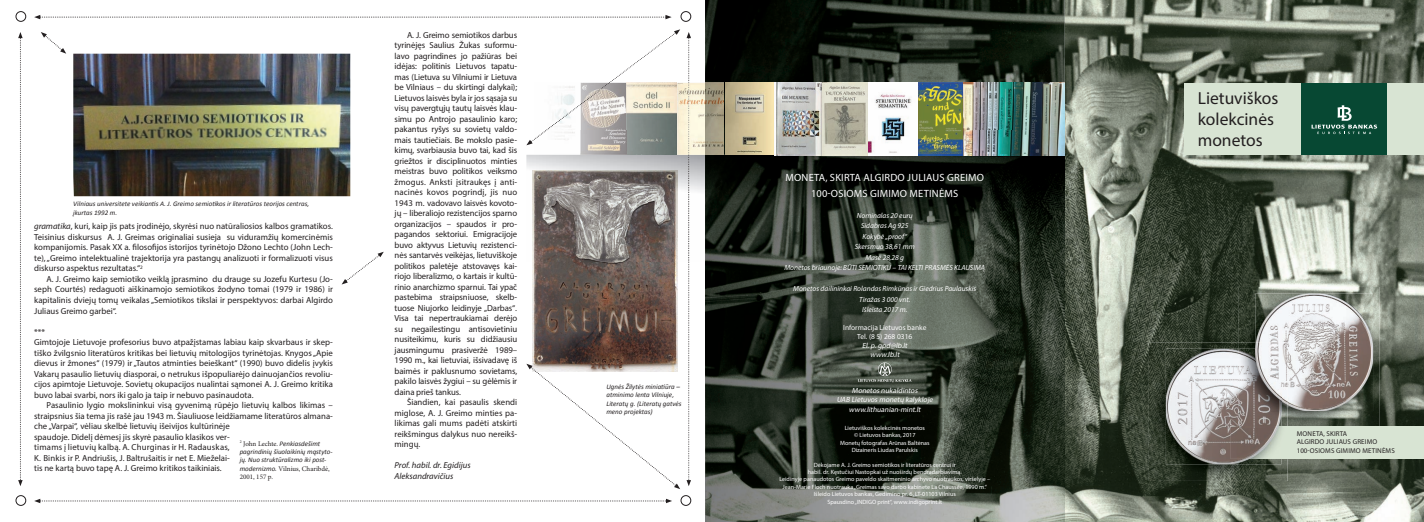
<style>
.page{position:relative;width:1424px;height:522px;background:#fff}
.page>*{position:absolute;margin:0;border:0;box-sizing:border-box;transform-origin:0 0}
.t1{font:17.5px/21px "Myriad Pro";color:#231f20}
.t2{font:10.5px/15.8px "Myriad Pro";letter-spacing:.02em;color:#fff;text-align:center}
.t3{font:8.75px/10.5px "Myriad Pro";color:#231f20;text-align:justify}
.t4{font:italic 8.75px/10.5px "Myriad Pro";color:#231f20}
.t5{font:italic 7.44px/10.5px "Myriad Pro";color:#fff;text-align:center}
.t6{font:italic 7.44px/8.9px "Myriad Pro";color:#fff;text-align:center}
.t7{font:7.44px/8.9px "Myriad Pro";color:#fff;text-align:center}
.t8{font:italic 7px/8.4px "Calibri";color:#231f20}
.t9{font:7px/8.4px "Myriad Pro";letter-spacing:.02em;color:#231f20}
.t10{font:7px/8.4px "Minion Pro";color:#231f20}
.t11{font:6.12px/7.4px "Myriad Pro";color:#fff;text-align:center}
.s1{font-style:italic}
.s2{font-family:"Minion Pro";font-style:normal}
.s3{font-family:"Calibri";font-style:italic}
</style>
<div class="page">
<img style="left:1065px;top:0;width:359px;height:522px">
<img style="left:705px;top:0;width:360px;height:83px">
<img style="left:705px;top:261px;width:360px;height:261px">
<div style="left:1184px;top:83px;width:122px;height:72px;background:#d8e4d3"></div>
<div style="left:1231px;top:426px;width:193px;height:33px;background:#d8e4d3"></div>
<img style="left:1149px;top:342px;width:138px;height:139px">
<img style="left:1281px;top:428px;width:6px;height:31px">
<img style="left:1166px;top:349px;width:115px;height:115px">
<img style="left:1231px;top:426px;width:50px;height:33px">
<img style="left:1238px;top:287px;width:141px;height:139px">
<img style="left:1238px;top:342px;width:49px;height:84px">
<svg style="left:1281px;top:426px;width:6px;height:2px"></svg>
<img style="left:1238px;top:349px;width:43px;height:79px">
<img style="left:1255px;top:294px;width:118px;height:117px">
<img style="left:1255px;top:342px;width:32px;height:69px">
<img style="left:1255px;top:349px;width:26px;height:62px">
<div style="left:1386px;top:83px;width:38px;height:72px;background:#d8e4d3"></div>
<div style="left:1301px;top:83px;width:86px;height:72px;background:#074833"></div>
<svg style="left:1311px;top:105px;width:67px;height:29px"></svg>
<svg style="left:858px;top:362px;width:53px;height:20px"></svg>
<img style="left:533px;top:261px;width:145px;height:103px">
<img style="left:73px;top:54px;width:277px;height:142px">
<div style="left:16px;top:11px;width:10px;height:11px;border:1px solid #231f20;border-radius:50%"></div>
<div style="left:16px;top:495px;width:10px;height:10px;border:1px solid #231f20;border-radius:50%"></div>
<div style="left:681px;top:11px;width:10px;height:11px;border:1px solid #231f20;border-radius:50%"></div>
<div style="left:681px;top:495px;width:10px;height:10px;border:1px solid #231f20;border-radius:50%"></div>
<svg style="left:34px;top:15px;width:638px;height:4px"></svg>
<svg style="left:34px;top:499px;width:638px;height:4px"></svg>
<svg style="left:18px;top:32px;width:5px;height:454px"></svg>
<svg style="left:686px;top:32px;width:5px;height:454px"></svg>
<svg style="left:41px;top:32px;width:25px;height:22px"></svg>
<svg style="left:526px;top:364px;width:154px;height:125px"></svg>
<svg style="left:526px;top:29px;width:154px;height:116px"></svg>
<svg style="left:342px;top:252px;width:42px;height:32px"></svg>
<img style="left:526px;top:155px;width:539px;height:106px">
<img style="left:688px;top:156px;width:1px;height:42px">
<img style="left:677px;top:83px;width:388px;height:73px">
<img style="left:868px;top:155px;width:49px;height:1px">
<img style="left:774px;top:155px;width:48px;height:1px">
<img style="left:688px;top:84px;width:1px;height:42px">
<img style="left:534px;top:83px;width:142px;height:71px">
<img style="left:587px;top:83px;width:23px;height:17px">
<img style="left:556px;top:104px;width:24px;height:19px">
<p class="t8" style="left:73px;top:200px;width:237px">Vilniaus universitete veikiantis A. J. Greimo semiotikos ir literatūros teorijos centras, įkurtas 1992 m.</p>
<p class="t3" style="left:34px;top:221px;width:300px"><span class="s1">gramatika</span>, kuri, kaip jis pats įrodinėjo, skyrėsi nuo natūraliosios kalbos gramatikos.<br>Teisinius diskursus A. J. Greimas originaliai susieja su viduramžių komercinėmis kompanijomis. Pasak XX a. filosofijos istorijos tyrinėtojo Džono Lechto (John Lech&shy;te), „Greimo intelektualinė trajektorija yra pastangų analizuoti ir formalizuoti visus diskurso aspektus rezultatas.“<sup>2</sup></p>
<p class="t3" style="left:34px;top:274px;width:300px;text-indent:12px">A. J. Greimo kaip semiotiko veiklą įprasmino du drauge su Jozefu Kurtesu (Jo&shy;seph Courtés) redaguoti aiškinamojo semiotikos žodyno tomai (1979 ir 1986) ir kapitalinis dviejų tomų veikalas „Semiotikos tikslai ir perspektyvos: darbai Algirdo Juliaus Greimo garbei“.</p>
<p class="t3" style="left:34px;top:326px;width:300px;text-align:left">***<br>Gimtojoje Lietuvoje profesorius buvo atpažįstamas labiau kaip skvarbaus ir skep&shy;tiško žvilgsnio literatūros kritikas bei lietuvių mitologijos tyrinėtojas. Knygos „Apie dievus ir žmones“ (1979) ir „Tautos atminties beieškant“ (1990) buvo didelis įvykis Vakarų pasaulio lietuvių diasporai, o netrukus išpopuliarėjo dainuojančios revoliu&shy;cijos apimtoje Lietuvoje. Sovietų okupacijos nualintai sąmonei A. J. Greimo kritika buvo labai svarbi, nors iki galo ja taip ir nebuvo pasinaudota.</p>
<p class="t3" style="left:34px;top:400px;width:300px;text-align:left;text-indent:12px">Pasaulinio lygio mokslininkui visą gyvenimą rūpėjo lietuvių kalbos likimas – straipsnius šia tema jis rašė jau 1943 m. Šiauliuose leidžiamame literatūros almana&shy;che „Varpai“, vėliau skelbė lietuvių išeivijos kultūrinėje<br>spaudoje. Didelį dėmesį jis skyrė pasaulio klasikos ver-<br>timams į lietuvių kalbą. A. Churginas ir H. Radauskas,<br>K. Binkis ir P. Andriušis, J. Baltrušaitis ir net E. Mieželai-<br>tis ne kartą buvo tapę A. J. Greimo kritikos taikiniais.</p>
<p class="t8" style="left:240px;top:439px;width:94px"><sup>2</sup> <span class="s2">John Lechte.</span> Penkiasdešimt pagrindinių šiuolaikinių mąstyto&shy;jų. Nuo struktūralizmo iki post-</p>
<p class="t10" style="left:240px;top:464px;width:92px"><span class="s3">modernizmo.</span> Vilnius, Charibdė,<br>2001, 157 p.</p>
<p class="t3" style="left:395px;top:29px;width:124px;text-indent:12px">A. J. Greimo semiotikos darbus tyrinėjęs Saulius Žukas suformu&shy;lavo pagrindines jo pažiūras bei idėjas: politinis Lietuvos tapatu&shy;mas (Lietuva su Vilniumi ir Lietuva be Vilniaus – du skirtingi dalykai); Lietuvos laisvės byla ir jos sąsaja su visų pavergtųjų tautų laisvės klau&shy;simu po Antrojo pasaulinio karo; pakantus ryšys su sovietų valdo&shy;mais tautiečiais. Be mokslo pasie&shy;kimų, svarbiausia buvo tai, kad šis griežtos ir disciplinuotos minties meistras buvo politikos veiksmo žmogus. Anksti įsitraukęs į anti&shy;nacinės kovos pogrindį, jis nuo 1943 m. vadovavo laisvės kovoto&shy;jų – liberaliojo rezistencijos sparno organizacijos – spaudos ir pro&shy;pagandos sektoriui. Emigracijoje buvo aktyvus Lietuvių rezistenci&shy;nės santarvės veikėjas, lietuviškoje politikos paletėje atstovavęs kai&shy;riojo liberalizmo, o kartais ir kultū&shy;rinio anarchizmo sparnui. Tai ypač pastebima straipsniuose, skelb&shy;tuose Niujorko leidinyje „Darbas“<span class="s1">.<br></span>Visa tai nepertraukiamai derėjo su negailestingu antisovietiniu nusiteikimu, kuris su didžiausiu jausmingumu prasiveržė 1989– 1990 m., kai lietuviai, išsivadavę iš baimės ir paklusnumo sovietams, pakilo laisvės žygiui – su gėlėmis ir daina prieš tankus.</p>
<p class="t3" style="left:395px;top:397px;width:124px;text-indent:12px">Šiandien, kai pasaulis skendi miglose, A. J. Greimo minties pa&shy;likimas gali mums padėti atskirti reikšmingus dalykus nuo nereikš&shy;mingų.</p>
<p class="t4" style="left:395px;top:460px;width:78px">Prof. habil. dr. Egidijus<br>Aleksandravičius</p>
<p class="t8" style="left:606px;top:382px;width:77px">Ugnės Žilytės miniatiūra – atminimo lenta Vilniuje,<br>Literatų g. (Literatų gatvės meno projektas)</p>
<p class="t2" style="left:785px;top:169px;width:200px">MONETA, SKIRTA ALGIRDO JULIAUS GREIMO<br>100-OSIOMS GIMIMO METINĖMS</p>
<p class="t5" style="left:784px;top:210px;width:202px">Nominalas 20 eurų<br>Sidabras Ag 925<br>Kokybė „proof“<br>Skersmuo 38,61 mm<br>Masė 28,28 g<br>Monetos briaunoje: BŪTI SEMIOTIKU – TAI KELTI PRASMĖS KLAUSIMĄ</p>
<p class="t5" style="left:793px;top:283px;width:185px">Monetos dailininkai Rolandas Rimkūnas ir Giedrius Paulauskis<br>Tiražas 3 000 vnt.<br>Išleista 2017 m.</p>
<p class="t7" style="left:843px;top:323px;width:85px">Informacija Lietuvos banke<br>Tel. (8 5) 268 0316</p>
<p class="t6" style="left:862px;top:341px;width:48px">El.p.gpd@lb.lt www.lb.lt</p>
<p class="t6" style="left:837px;top:385px;width:99px">Monetos nukaldintos<br>UAB Lietuvos monetų kalykloje</p>
<p class="t6" style="left:849px;top:405px;width:75px">www.lithuanian-mint.lt</p>
<p class="t11" style="left:840px;top:424px;width:91px">Lietuviškos kolekcinės monetos<br>© Lietuvos bankas, 2017<br>Monetų fotografas Arūnas Baltėnas<br>Dizaineris Liudas Parulskis</p>
<p class="t11" style="left:779px;top:461px;width:212px">Dėkojame A. J. Greimo semiotikos ir literatūros centrui ir<br>habil. dr. Kęstučiui Nastopkai už nuoširdų bendradarbiavimą.<br>Leidinyje panaudotos Greimo paveldo skaitmeninio archyvo nuotraukos, viršelyje – Jean-Marie Floch nuotrauka „Greimas savo darbo kabinete La Chaussée, 1990 m.“ Išleido Lietuvos bankas, Gedimino pr. 6, LT-01103 Vilnius<br>Spausdino „INDIGO print“, www.indigoprint.lt</p>
<h1 class="t1" style="left:1198px;top:87px;width:82px">Lietuviškos kolekcinės monetos</h1>
<p class="t9" style="left:1297px;top:429px;width:100px">MONETA, SKIRTA<br>ALGIRDO JULIAUS GREIMO<br>100-OSIOMS GIMIMO METINĖMS</p>
</div>
